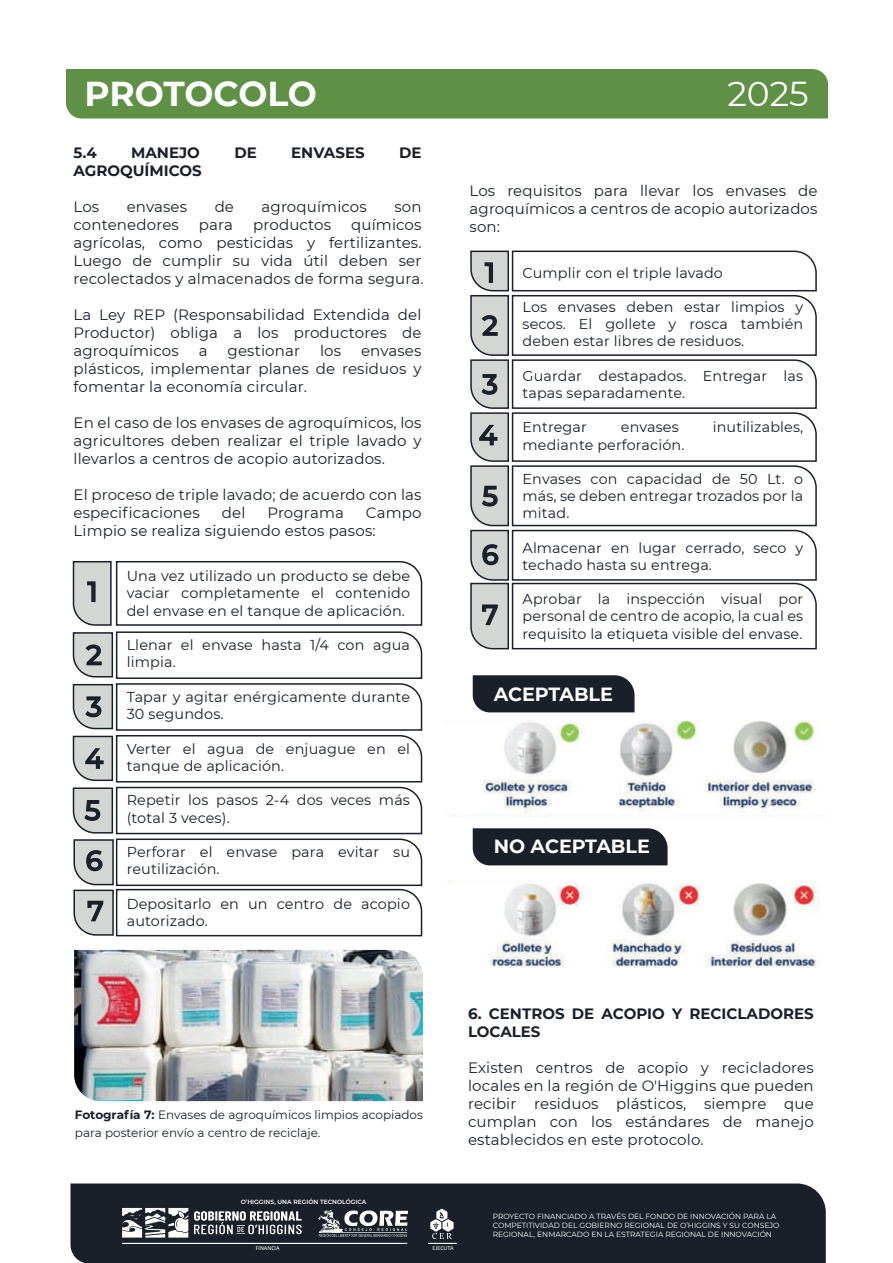
<style>
.page{position:relative;width:893px;height:1263px;background:#fff}
.page>*{position:absolute;margin:0;border:0;box-sizing:border-box;transform-origin:0 0}
.t1{font:700 34.5px "Montserrat";letter-spacing:-.01em;color:#fff}
.t2{font:34.5px "Montserrat";color:#fff}
.t3{font:500 27.3px/51.2px "Montserrat";color:#1b1f2a;text-align:justify}
.t4{font:500 27.15px/52.9px "Montserrat";color:#1b1f2a}
.t5{font:700 19.05px "Montserrat";color:#fff}
.t6{font:15px/18px "Montserrat";letter-spacing:.01em;color:#1b1f2a;text-align:justify}
.t7{font:700 15px/18px "Montserrat";color:#1b1f2a}
.t8{font:14.4px/17.2px "Montserrat";letter-spacing:.01em;color:#1b1e2a}
.t9{font:14.25px/17.2px "Montserrat";letter-spacing:.01em;color:#1b1e2a;text-align:justify}
.t10{font:12px/18px "Montserrat";color:#1a1f2a}
.t11{font:7.5px/9px "Montserrat";color:#fff}
.t12{font:600 6px "Montserrat";color:#fff}
.t13{font:6px "Calibri";color:#fff}
.s1{font-weight:700;color:#1b1f2a}
</style>
<div class="page">
<svg style="left:72px;top:561px;width:351px;height:376px"></svg>
<svg style="left:470px;top:250px;width:347px;height:400px"></svg>
<img style="left:74px;top:950px;width:349px;height:151px">
<img style="left:452px;top:720px;width:366px;height:96px">
<img style="left:449px;top:881px;width:372px;height:86px">
<div style="left:473px;top:675px;width:161px;height:37px;background:#1b1f2a"></div>
<div style="left:473px;top:828px;width:195px;height:37px;background:#1b1f2a"></div>
<div style="left:66px;top:69px;width:762px;height:49px;background:#5f9046"></div>
<div style="left:71px;top:1183px;width:755px;height:80px;background:#1b1f2a"></div>
<svg style="left:122px;top:1208px;width:66px;height:29px"></svg>
<svg style="left:194px;top:1211px;width:108px;height:23px"></svg>
<svg style="left:318px;top:1210px;width:90px;height:27px"></svg>
<hr style="left:122px;top:1243px;width:285px;height:1px;background:#fff">
<svg style="left:428px;top:1208px;width:29px;height:36px"></svg>
<h1 class="t1" style="left:84px;top:69px;width:234px">PROTOCOLO</h1>
<h1 class="t2" style="left:727px;top:70px;width:83px">2025</h1>
<p class="t7" style="left:74px;top:143px;width:25px">5.4</p>
<p class="t7" style="left:131px;top:143px;width:70px">MANEJO</p>
<p class="t7" style="left:234px;top:143px;width:24px">DE</p>
<p class="t7" style="left:291px;top:143px;width:75px">ENVASES</p>
<p class="t7" style="left:399px;top:143px;width:24px">DE</p>
<p class="t7" style="left:74px;top:161px;width:130px">AGROQUÍMICOS</p>
<p class="t6" style="left:74px;top:197px;width:27px">Los</p>
<p class="t6" style="left:127px;top:197px;width:62px">envases</p>
<p class="t6" style="left:215px;top:197px;width:21px">de</p>
<p class="t6" style="left:262px;top:197px;width:107px">agroquímicos</p>
<p class="t6" style="left:394px;top:197px;width:29px">son</p>
<p class="t6" style="left:74px;top:215px;width:107px">contenedores</p>
<p class="t6" style="left:199px;top:215px;width:36px">para</p>
<p class="t6" style="left:253px;top:215px;width:79px">productos</p>
<p class="t6" style="left:74px;top:215px;width:352px;text-align:left;text-indent:278px">químicos agrícolas, como pesticidas y fertilizantes.<br>Luego de cumplir su vida útil deben ser recolectados y almacenados de forma segura.</p>
<p class="t6" style="left:74px;top:305px;width:350px">La Ley REP (Responsabilidad Extendida del Productor) obliga a los productores de agroquímicos</p>
<p class="t6" style="left:199px;top:341px;width:10px">a</p>
<p class="t6" style="left:228px;top:341px;width:74px">gestionar</p>
<p class="t6" style="left:320px;top:341px;width:23px">los</p>
<p class="t6" style="left:74px;top:341px;width:350px;text-indent:288px">envases plásticos, implementar planes de residuos y fomentar la economía circular.</p>
<p class="t6" style="left:74px;top:413px;width:349px">En el caso de los envases de agroquímicos, los agricultores deben realizar el triple lavado y llevarlos a centros de acopio autorizados.</p>
<p class="t6" style="left:74px;top:485px;width:350px">El proceso de triple lavado; de acuerdo con las especificaciones</p>
<p class="t6" style="left:222px;top:503px;width:25px">del</p>
<p class="t6" style="left:267px;top:503px;width:78px">Programa</p>
<p class="t6" style="left:74px;top:503px;width:350px;text-indent:292px">Campo<br>Limpio se realiza siguiendo estos pasos:</p>
<h2 class="t3" style="left:88px;top:565px;width:12px">1</h2>
<h2 class="t3" style="left:85px;top:628px;width:20px">2<br>3<br>4<br>5<br>6<br>7</h2>
<p class="t8" style="left:127px;top:567px;width:285px;text-align:justify">Una vez utilizado un producto se debe vaciar completamente el contenido del envase en el tanque de aplicación.</p>
<p class="t8" style="left:127px;top:636px;width:285px">Llenar el envase hasta 1/4 con agua limpia.</p>
<p class="t8" style="left:127px;top:687px;width:285px">Tapar y agitar enérgicamente durante<br>30 segundos.</p>
<p class="t8" style="left:127px;top:739px;width:285px">Verter el agua de enjuague en el tanque de aplicación.</p>
<p class="t8" style="left:127px;top:791px;width:285px">Repetir los pasos 2-4 dos veces más (total 3 veces).</p>
<p class="t8" style="left:127px;top:843px;width:285px">Perforar el envase para evitar su reutilización.</p>
<p class="t8" style="left:127px;top:895px;width:285px">Depositarlo en un centro de acopio autorizado.</p>
<p class="t6" style="left:470px;top:181px;width:350px">Los requisitos para llevar los envases de agroquímicos a centros de acopio autorizados son:</p>
<h3 class="t4" style="left:482px;top:245px;width:17px">1<br>2</h3>
<h3 class="t4" style="left:479px;top:358px;width:21px;line-height:50.8px">3<br>4</h3>
<h3 class="t4" style="left:482px;top:465px;width:18px;line-height:58.7px">5<br>6</h3>
<h3 class="t4" style="left:482px;top:587px;width:18px">7</h3>
<p class="t9" style="left:523px;top:263px;width:202px">Cumplir con el triple lavado</p>
<p class="t9" style="left:523px;top:298px;width:282px">Los envases deben estar limpios y secos. El gollete y rosca también deben estar libres de residuos.</p>
<p class="t9" style="left:523px;top:367px;width:282px">Guardar destapados. Entregar las tapas separadamente.</p>
<p class="t9" style="left:523px;top:418px;width:66px">Entregar</p>
<p class="t9" style="left:621px;top:418px;width:59px">envases</p>
<p class="t9" style="left:713px;top:418px;width:92px">inutilizables,</p>
<p class="t9" style="left:523px;top:435px;width:163px">mediante perforación.</p>
<p class="t9" style="left:523px;top:470px;width:282px">Envases con capacidad de 50 Lt. o más, se deben entregar trozados por la mitad.</p>
<p class="t9" style="left:523px;top:538px;width:282px">Almacenar en lugar cerrado, seco y techado hasta su entrega.</p>
<p class="t9" style="left:523px;top:590px;width:282px">Aprobar la inspección visual por personal de centro de acopio, la cual es requisito la etiqueta visible del envase.</p>
<p class="t5" style="left:494px;top:681px;width:121px">ACEPTABLE</p>
<p class="t5" style="left:494px;top:832px;width:158px">NO ACEPTABLE</p>
<p class="t10" style="left:75px;top:1105px;width:350px"><span class="s1">Fotografía 7:</span> Envases de agroquímicos limpios acopiados para posterior envío a centro de reciclaje.</p>
<p class="t7" style="left:468px;top:1004px;width:347px">6. CENTROS DE ACOPIO Y RECICLADORES<br>LOCALES</p>
<p class="t6" style="left:468px;top:1058px;width:347px">Existen centros de acopio y recicladores locales en la región de O'Higgins que pueden recibir residuos plásticos, siempre que cumplan con los estándares de manejo establecidos en este protocolo.</p>
<p class="t12" style="left:241px;top:1197px;width:127px">O’HIGGINS, UNA REGIÓN TECNOLÓGICA</p>
<p class="t13" style="left:256px;top:1244px;width:25px">FINANCIA</p>
<p class="t13" style="left:433px;top:1244px;width:22px">EJECUTA</p>
<p class="t11" style="left:493px;top:1212px;width:288px">PROYECTO FINANCIADO A TRAVÉS DEL FONDO DE INNOVACIÓN PARA LA<br>COMPETITIVIDAD DEL GOBIERNO REGIONAL DE O’HIGGINS Y SU CONSEJO<br>REGIONAL, ENMARCADO EN LA ESTRATEGIA REGIONAL DE INNOVACIÓN</p>
</div>
